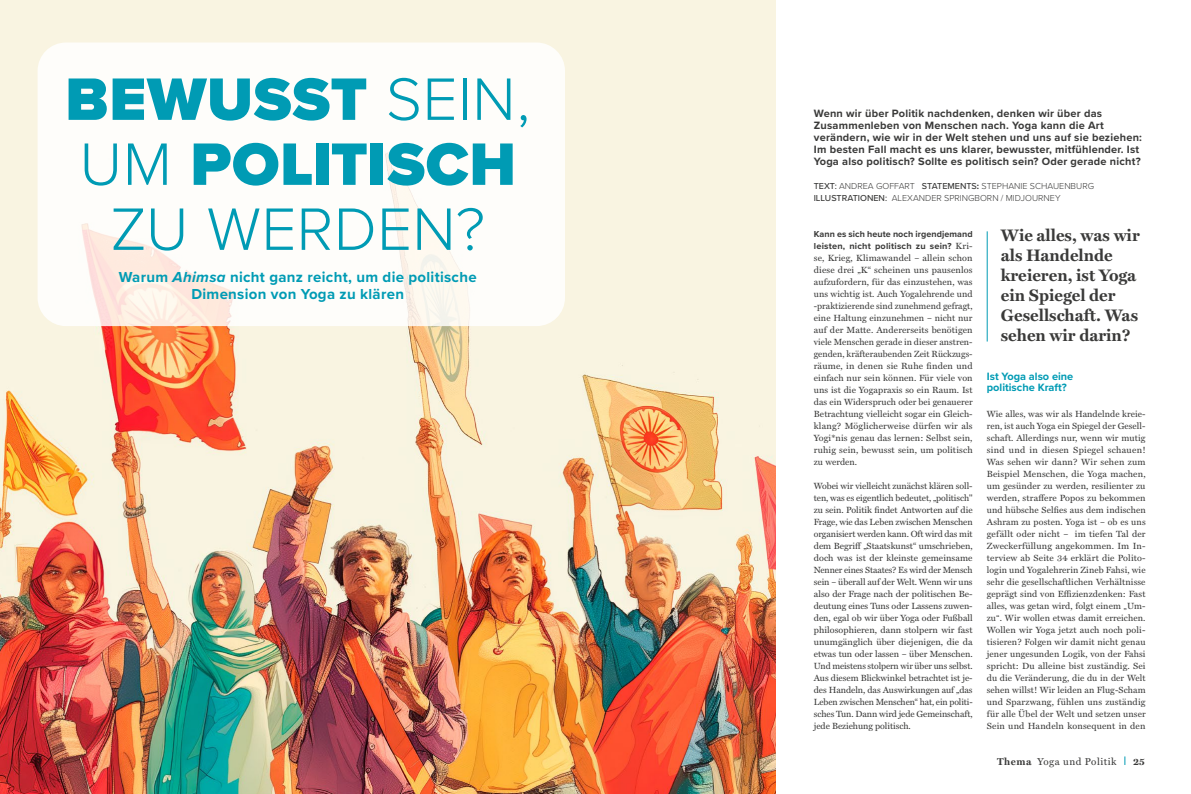
<style>
.page{position:relative;width:1191px;height:794px;background:#fff}
.page>*{position:absolute;margin:0;border:0;box-sizing:border-box;transform-origin:0 0}
.t1{font:900 62px/65px "Proxima Nova";letter-spacing:.01em;color:#009bb4;text-align:center}
.t2{font:700 16.7px/20px "Miller Text";color:#3a3a39}
.t3{font:700 15px/17px "Proxima Nova";letter-spacing:.02em;color:#009bb4;text-align:center}
.t4{font:700 11px/12px "Proxima Nova";letter-spacing:.02em;color:#3a3a39}
.t5{font:700 11px/11px "Proxima Nova";color:#009bb4}
.t6{font:10px "Miller Text";letter-spacing:.05em;color:#3a3a39}
.t7{font:700 10px "Miller Text";color:#3a3a39}
.t8{font:9px/12px "Miller Text";letter-spacing:.01em;color:#3a3a39;text-align:justify}
.t9{font:300 9px/12px "Proxima Nova";color:#3a3a39}
.t10{font:700 9px/12px "Proxima Nova";letter-spacing:.01em;color:#3a3a39}
.s1{font-weight:300}
.s2{font-style:italic}
.s3{font-weight:500}
.s4{font-weight:700}
.s5{font-family:"Miller Text";font-weight:400}
.s6{font-family:"Proxima Nova"}
</style>
<div class="page">
<img style="left:0;top:0;width:775px;height:794px">
<div style="left:38px;top:43px;width:527px;height:283px;background:#fff;border-radius:28px"></div>
<hr style="left:986px;top:231px;width:1px;height:110px;background:#009bb4">
<h1 class="t1" style="left:65px;top:66px;width:466px">BEWUSST <span class="s1">SEIN,<br>UM</span> POLITISCH<br><span class="s1">ZU WERDEN?</span></h1>
<h3 class="t3" style="left:119px;top:268px;width:359px">Warum <span class="s2">Ahimsa</span> nicht ganz reicht, um die politische<br>Dimension von Yoga zu klären</h3>
<p class="t4" style="left:814px;top:107px;width:330px">Wenn wir über Politik nachdenken, denken wir über das Zusammenleben von Menschen nach. Yoga kann die Art verändern, wie wir in der Welt stehen und uns auf sie beziehen:<br>Im besten Fall macht es uns klarer, bewusster, mitfühlender. Ist Yoga also politisch? Sollte es politisch sein? Oder gerade nicht?</p>
<p class="t9" style="left:813px;top:179px;width:282px"><span class="s3">TEXT:</span> ANDREA GOFFART <span class="s3">STATEMENTS</span><span class="s4">:</span> STEPHANIE SCHAUENBURG<br><span class="s3">ILLUSTRATIONEN:</span> ALEXANDER SPRINGBORN / MIDJOURNEY</p>
<p class="t10" style="left:814px;top:227px;width:160px">Kann es sich heute noch irgendjemand leisten, nicht politisch zu sein? <span class="s5">Kri-</span></p>
<p class="t8" style="left:814px;top:251px;width:160px">se, Krieg, Klimawandel – allein schon diese drei „K“ scheinen uns pausenlos aufzufordern, für das einzustehen, was uns wichtig ist. Auch Yogalehrende und -praktizierende sind zunehmend gefragt, eine Haltung einzunehmen – nicht nur auf der Matte. Andererseits benötigen viele Menschen gerade in dieser anstren&shy;genden, kräfteraubenden Zeit Rückzugs&shy;räume, in denen sie Ruhe finden und einfach nur sein können. Für viele von uns ist die Yogapraxis so ein Raum. Ist das ein Widerspruch oder bei genauerer Betrachtung vielleicht sogar ein Gleich&shy;klang? Möglicherweise dürfen wir als Yogi*nis genau das lernen: Selbst sein, ruhig sein, bewusst sein, um politisch zu werden.</p>
<p class="t8" style="left:814px;top:479px;width:160px">Wobei wir vielleicht zunächst klären soll&shy;ten, was es eigentlich bedeutet, „politisch" zu sein. Politik findet Antworten auf die Frage, wie das Leben zwischen Menschen organisiert werden kann. Oft wird das mit dem Begriff „Staatskunst“ umschrieben, doch was ist der kleinste gemeinsame Nenner eines Staates? Es wird der Mensch sein – überall auf der Welt. Wenn wir uns also der Frage nach der politischen Be&shy;deutung eines Tuns oder Lassens zuwen&shy;den, egal ob wir über Yoga oder Fußball philosophieren, dann stolpern wir fast unumgänglich über diejenigen, die da etwas tun oder lassen – über Menschen.<br>Und meistens stolpern wir über uns selbst.<br>Aus diesem Blickwinkel betrachtet ist je&shy;des Handeln, das Auswirkungen auf „das Leben zwischen Menschen“ hat, ein politi&shy;sches Tun. Dann wird jede Gemeinschaft, jede Beziehung politisch.</p>
<h2 class="t2" style="left:1000px;top:224px;width:140px">Wie alles, was wir als Handelnde kreieren, ist Yoga ein Spiegel der<br>Gesellschaft. Was sehen wir darin?</h2>
<p class="t5" style="left:986px;top:370px;width:88px">Ist Yoga also eine politische Kraft?</p>
<p class="t8" style="left:986px;top:407px;width:160px">Wie alles, was wir als Handelnde kreie&shy;ren, ist auch Yoga ein Spiegel der Gesell&shy;schaft. Allerdings nur, wenn wir mutig sind und in diesen Spiegel schauen!<br>Was sehen wir dann? Wir sehen zum Beispiel Menschen, die Yoga machen, um gesünder zu werden, resilienter zu werden, straffere Popos zu bekommen und hübsche Selfies aus dem indischen Ashram zu posten. Yoga ist – ob es uns gefällt oder nicht – im tiefen Tal der Zweckerfüllung angekommen. Im In&shy;terview ab Seite 34 erklärt die Polito&shy;login und Yogalehrerin Zineb Fahsi, wie sehr die gesellschaftlichen Verhältnisse geprägt sind von Effizienzdenken: Fast alles, was getan wird, folgt einem <span class="s6">„</span>Um&shy;zu<span class="s6">“</span>. Wir wollen etwas damit erreichen.<br>Wollen wir Yoga jetzt auch noch poli&shy;tisieren? Folgen wir damit nicht genau jener ungesunden Logik, von der Fahsi spricht: Du alleine bist zuständig. Sei du die Veränderung, die du in der Welt sehen willst! Wir leiden an Flug-Scham und Sparzwang, fühlen uns zuständig für alle Übel der Welt und setzen unser Sein und Handeln konsequent in den</p>
<p class="t6" style="left:997px;top:753px;width:121px"><span class="s4">Thema</span> Yoga und Politik</p>
<p class="t7" style="left:1133px;top:753px;width:13px">25</p>
</div>
